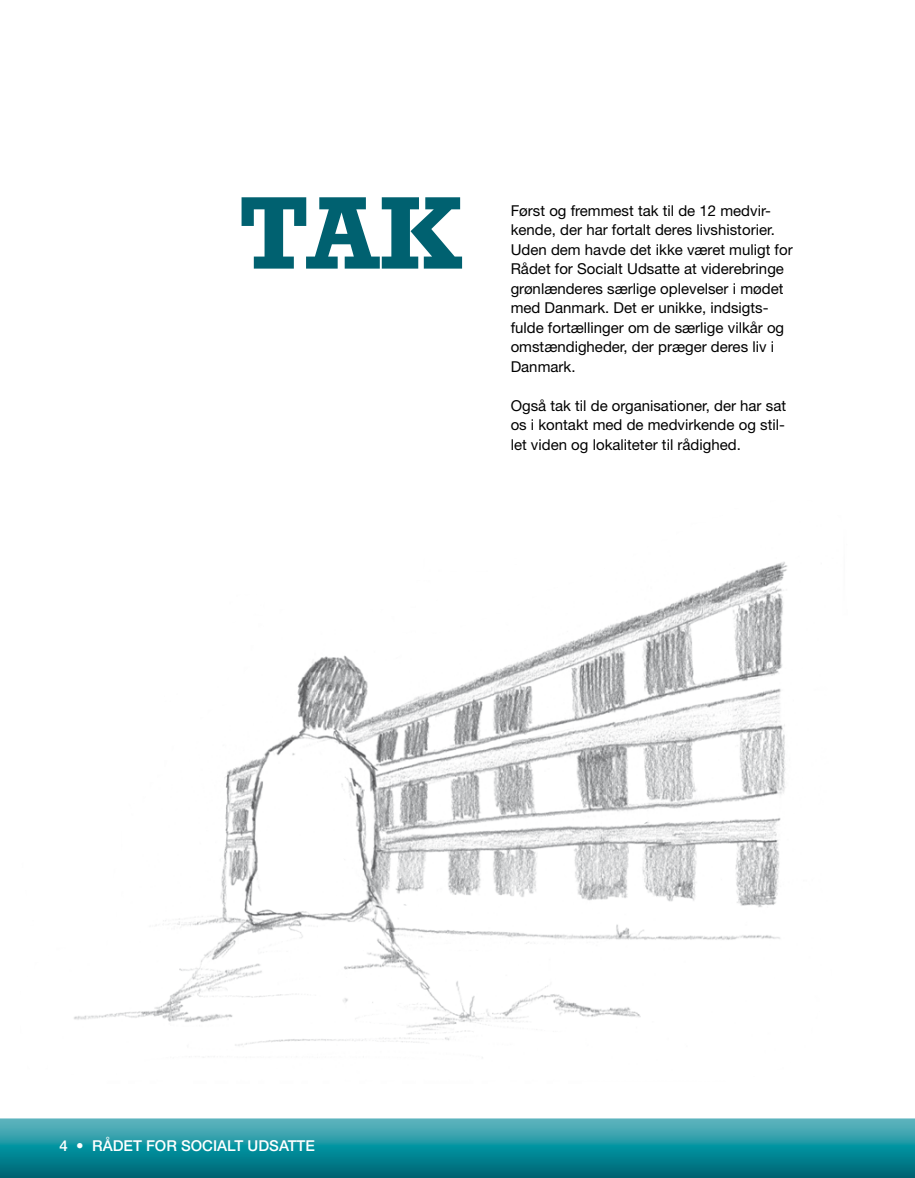
<style>
.page{position:relative;width:915px;height:1178px;background:#fff}
.page>*{position:absolute;margin:0;border:0;box-sizing:border-box;transform-origin:0 0}
.t1{font:700 105px "Rockwell";color:#006170}
.t2{font:15px/19.5px "Helvetica Neue LT Std";color:#000}
.t3{font:500 15px "Helvetica Neue LT Std";color:#fff}
</style>
<div class="page">
<img style="left:74px;top:562px;width:713px;height:496px">
<svg style="left:0;top:1118px;width:914px;height:60px;background:#1e8f9c"></svg>
<h1 class="t1" style="left:238px;top:170px;width:225px">Tak</h1>
<p class="t2" style="left:510px;top:200px;width:283px">Først og fremmest tak til de 12 medvir&shy;kende, der har fortalt deres livshistorier.<br>Uden dem havde det ikke været muligt for Rådet for Socialt Udsatte at viderebringe grønlænderes særlige oplevelser i mødet med Danmark. Det er unikke, indsigts&shy;fulde fortællinger om de særlige vilkår og omstændigheder, der præger deres liv i Danmark.</p>
<p class="t2" style="left:510px;top:395px;width:277px;text-align:justify">Også tak til de organisationer, der har sat os i kontakt med de medvirkende og stil&shy;let viden og lokaliteter til rådighed.</p>
<p class="t3" style="left:60px;top:1137px;width:257px">4 • RÅDET FOR SOCIALT UDSATTE</p>
</div>
